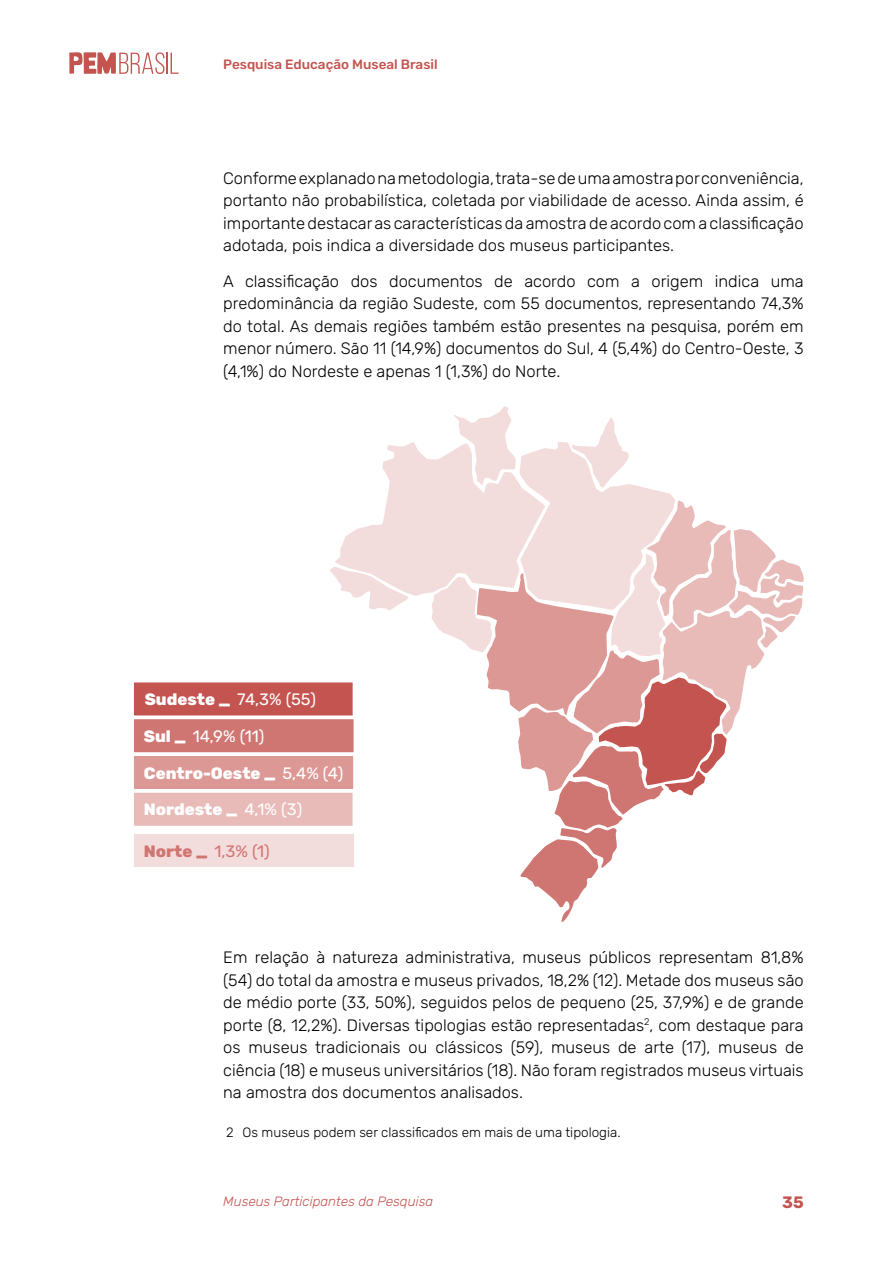
<style>
.page{position:relative;width:893px;height:1263px;background:#fff}
.page>*{position:absolute;margin:0;border:0;box-sizing:border-box;transform-origin:0 0}
.t1{font:300 16.5px/22.5px "Rubik";color:#000;text-align:justify}
.t2{font:800 16.5px "Rubik";color:#fff}
.t3{font:16.5px "Rubik";color:#fff}
.t4{font:16.5px "Rubik";color:#d07672}
.t5{font:700 16.5px "Rubik";color:#c4544f}
.t6{font:300 13.5px "Rubik";color:#000}
.t7{font:italic 300 13.5px "Rubik";color:#c4544f}
.t8{font:500 13.5px "Rubik";color:#c4544f}
.s1{font-weight:800}
.s2{font-weight:400}
</style>
<div class="page">
<svg style="left:329px;top:406px;width:475px;height:516px"></svg>
<svg style="left:69px;top:52px;width:110px;height:22px"></svg>
<div style="left:134px;top:682px;width:219px;height:33px;background:#c4544f"></div>
<div style="left:134px;top:719px;width:220px;height:33px;background:#d07672"></div>
<div style="left:134px;top:756px;width:219px;height:33px;background:#dc9895"></div>
<div style="left:134px;top:793px;width:219px;height:33px;background:#e8bbb9"></div>
<div style="left:134px;top:834px;width:220px;height:33px;background:#f3dddc"></div>
<p class="t8" style="left:223px;top:57px;width:216px">Pesquisa Educação Museal Brasil</p>
<p class="t1" style="left:223px;top:167px;width:582px">Conforme explanado na metodologia, trata-se de uma amostra por conveniência, portanto não probabilística, coletada por viabilidade de acesso. Ainda assim, é importante destacar as características da amostra de acordo com a classificação adotada, pois indica a diversidade dos museus participantes.</p>
<p class="t1" style="left:223px;top:270px;width:582px">A classificação dos documentos de acordo com a origem indica uma predominância da região Sudeste, com 55 documentos, representando 74,3% do total. As demais regiões também estão presentes na pesquisa, porém em menor número. São 11 (14,9%) documentos do Sul, 4 (5,4%) do Centro-Oeste, 3 (4,1%) do Nordeste e apenas 1 (1,3%) do Norte.</p>
<p class="t3" style="left:145px;top:690px;width:173px"><span class="s1">Sudeste _</span> 74,3% (55)</p>
<p class="t3" style="left:144px;top:727px;width:122px"><span class="s1">Sul _</span> 14,9% (11)</p>
<p class="t2" style="left:144px;top:763px;width:201px">Centro-Oeste _ <span class="s2">5,4% (4)</span></p>
<p class="t2" style="left:144px;top:800px;width:160px">Nordeste _ <span class="s2">4,1% (3)</span></p>
<p class="t4" style="left:144px;top:841px;width:128px"><span class="s1">Norte _</span> 1,3% (1)</p>
<p class="t1" style="left:223px;top:947px;width:582px">Em relação à natureza administrativa, museus públicos representam 81,8% (54) do total da amostra e museus privados, 18,2% (12). Metade dos museus são de médio porte (33, 50%), seguidos pelos de pequeno (25, 37,9%) e de grande porte (8, 12,2%). Diversas tipologias estão representadas<sup>2</sup>, com destaque para os museus tradicionais ou clássicos (59), museus de arte (17), museus de ciência (18) e museus universitários (18). Não foram registrados museus virtuais na amostra dos documentos analisados.</p>
<p class="t6" style="left:226px;top:1124px;width:396px">2 Os museus podem ser classificados em mais de uma tipologia.</p>
<p class="t7" style="left:223px;top:1194px;width:211px">Museus Participantes da Pesquisa</p>
<p class="t5" style="left:782px;top:1192px;width:23px">35</p>
</div>
